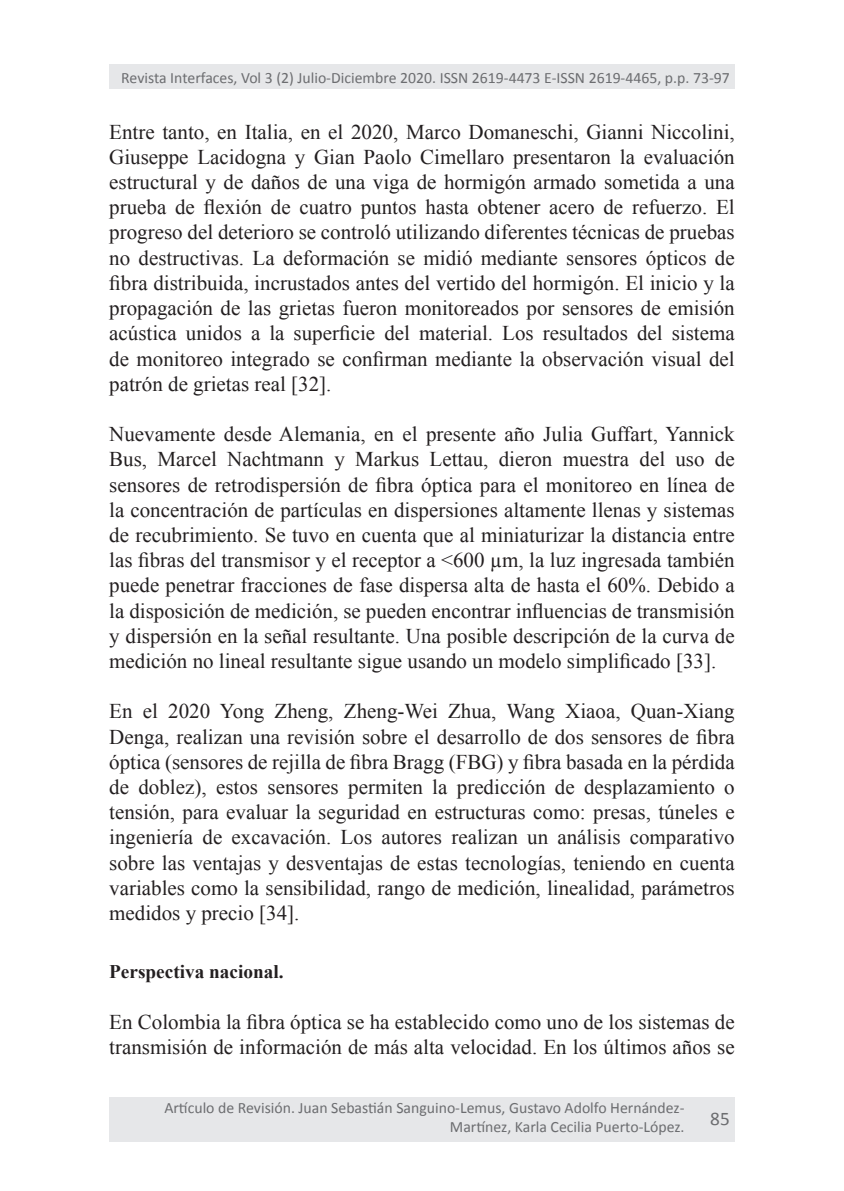
<style>
.page{position:relative;width:844px;height:1191px;background:#fff}
.page>*{position:absolute;margin:0;border:0;box-sizing:border-box;transform-origin:0 0}
.t1{font:21px/25.2px "Times New Roman";color:#231f20;text-align:justify}
.t2{font:700 19.25px "Times New Roman";color:#231f20}
.t3{font:19.25px "Calibri";color:#6c6d70}
.t4{font:15.75px/18.9px "Calibri";color:#6c6d70;text-align:right}
</style>
<div class="page">
<div style="left:109px;top:1097px;width:625px;height:44px;background:#e6e7e9"></div>
<div style="left:109px;top:64px;width:625px;height:25px;background:#e6e7e9"></div>
<p class="t4" style="left:121px;top:68px;width:610px">Revista Interfaces, Vol 3 (2) Julio-Diciembre 2020. ISSN 2619-4473 E-ISSN 2619-4465, p.p. 73-97</p>
<p class="t1" style="left:109px;top:119px;width:627px">Entre tanto, en Italia, en el 2020, Marco Domaneschi, Gianni Niccolini, Giuseppe Lacidogna y Gian Paolo Cimellaro presentaron la evaluación estructural y de daños de una viga de hormigón armado sometida a una prueba de flexión de cuatro puntos hasta obtener acero de refuerzo. El progreso del deterioro se controló utilizando diferentes técnicas de pruebas no destructivas. La deformación se midió mediante sensores ópticos de fibra distribuida, incrustados antes del vertido del hormigón. El inicio y la propagación de las grietas fueron monitoreados por sensores de emisión acústica unidos a la superficie del material. Los resultados del sistema de monitoreo integrado se confirman mediante la observación visual del patrón de grietas real [32].</p>
<p class="t1" style="left:109px;top:421px;width:627px">Nuevamente desde Alemania, en el presente año Julia Guffart, Yannick Bus, Marcel Nachtmann y Markus Lettau, dieron muestra del uso de sensores de retrodispersión de fibra óptica para el monitoreo en línea de la concentración de partículas en dispersiones altamente llenas y sistemas de recubrimiento. Se tuvo en cuenta que al miniaturizar la distancia entre las fibras del transmisor y el receptor a &lt;600 µm, la luz ingresada también puede penetrar fracciones de fase dispersa alta de hasta el 60%. Debido a la disposición de medición, se pueden encontrar influencias de transmisión y dispersión en la señal resultante. Una posible descripción de la curva de medición no lineal resultante sigue usando un modelo simplificado [33].</p>
<p class="t1" style="left:109px;top:698px;width:627px">En el 2020 Yong Zheng, Zheng-Wei Zhua, Wang Xiaoa, Quan-Xiang Denga, realizan una revisión sobre el desarrollo de dos sensores de fibra óptica (sensores de rejilla de fibra Bragg (FBG) y fibra basada en la pérdida de doblez), estos sensores permiten la predicción de desplazamiento o tensión, para evaluar la seguridad en estructuras como: presas, túneles e ingeniería de excavación. Los autores realizan un análisis comparativo sobre las ventajas y desventajas de estas tecnologías, teniendo en cuenta variables como la sensibilidad, rango de medición, linealidad, parámetros medidos y precio [34].</p>
<p class="t2" style="left:109px;top:958px;width:176px">Perspectiva nacional.</p>
<p class="t1" style="left:109px;top:1008px;width:627px">En Colombia la fibra óptica se ha establecido como uno de los sistemas de transmisión de información de más alta velocidad. En los últimos años se</p>
<p class="t4" style="left:164px;top:1098px;width:521px">Artículo de Revisión. Juan Sebastián Sanguino-Lemus, Gustavo Adolfo Hernández-<br>Martínez, Karla Cecilia Puerto-López.</p>
<p class="t3" style="left:710px;top:1106px;width:21px">85</p>
</div>
